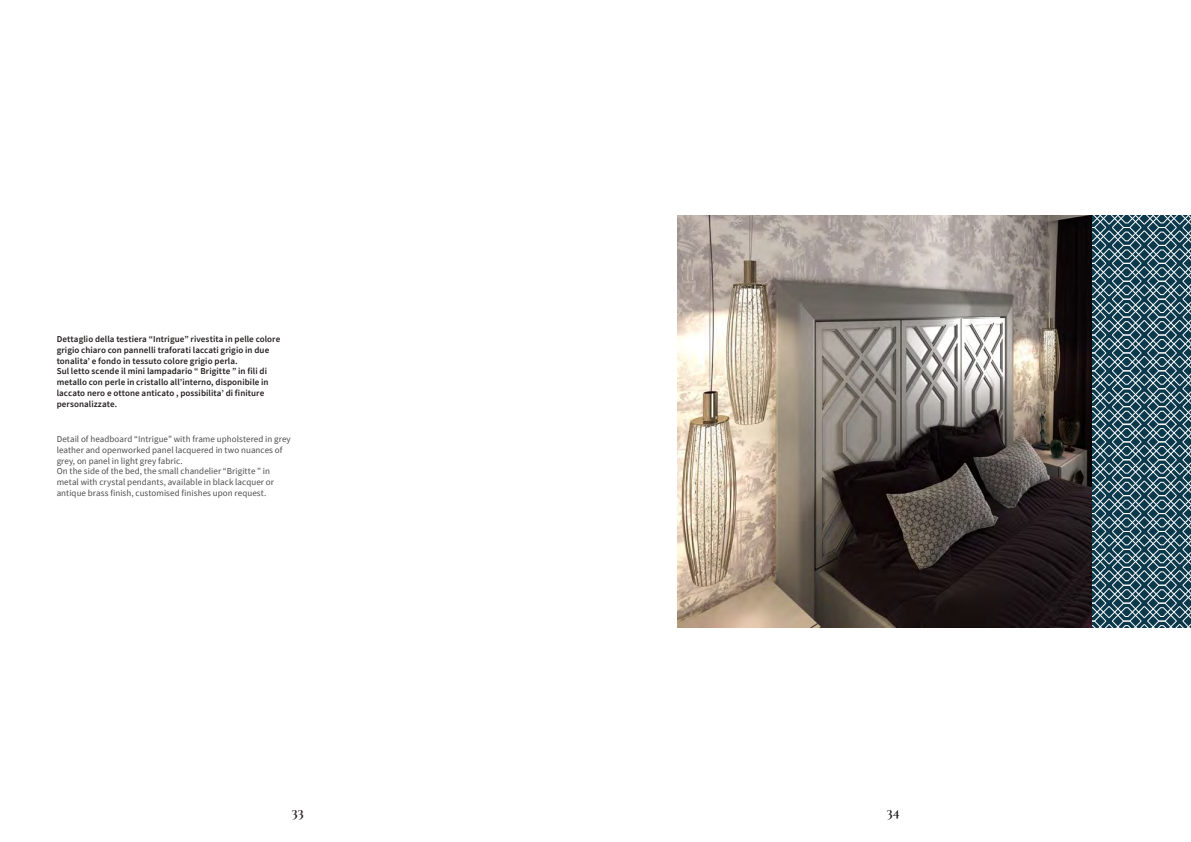
<style>
.page{position:relative;width:1191px;height:842px;background:#fff}
.page>*{position:absolute;margin:0;border:0;box-sizing:border-box;transform-origin:0 0}
.t1{font:700 15px "Cormorant Garamond";color:#241f1f}
.t2{font:600 9px/10.8px "Source Sans Pro";letter-spacing:.01em;color:#241f1f}
.t3{font:9px/10.8px "Source Sans Pro";letter-spacing:.005em;color:#4e4b4c}
</style>
<div class="page">
<svg style="left:1091px;top:215px;width:100px;height:413px;background:#42606d"></svg>
<img style="left:677px;top:215px;width:414px;height:413px">
<p class="t2" style="left:57px;top:333px;width:225px">Dettaglio della testiera “Intrigue” rivestita in pelle colore grigio chiaro con pannelli traforati laccati grigio in due tonalita’ e fondo in tessuto colore grigio perla.<br>Sul letto scende il mini lampadario “ Brigitte ” in fili di metallo con perle in cristallo all’interno, disponibile in laccato nero e ottone anticato , possibilita’ di finiture personalizzate.</p>
<p class="t3" style="left:57px;top:434px;width:236px">Detail of headboard “Intrigue” with frame upholstered in grey leather and openworked panel lacquered in two nuances of grey, on panel in light grey fabric.<br>On the side of the bed, the small chandelier “Brigitte ” in metal with crystal pendants, available in black lacquer or antique brass finish, customised finishes upon request.</p>
<h1 class="t1" style="left:292px;top:802px;width:13px">33</h1>
<h1 class="t1" style="left:887px;top:802px;width:14px">34</h1>
</div>
